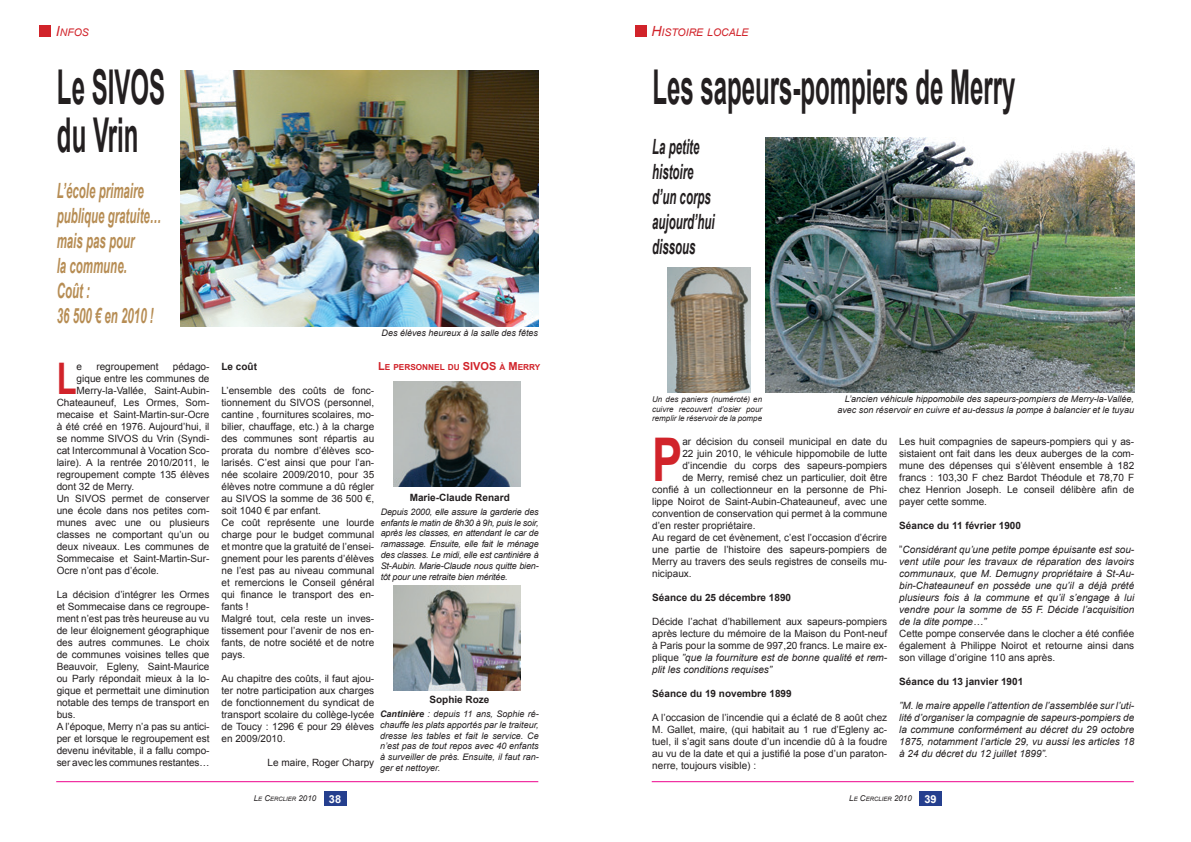
<style>
.page{position:relative;width:1191px;height:842px;background:#fff}
.page>*{position:absolute;margin:0;border:0;box-sizing:border-box;transform-origin:0 0}
.t1{font:700 60.3px "Arial";color:#d1232a;scale:.75 1}
.t2{font:700 48px/48px "Arial";color:#231f20;scale:.5 1}
.t3{font:700 43.5px "Arial";color:#d1232a;scale:.75 1}
.t4{font:italic 700 21px/25px "Arial Narrow";color:#b78d54;scale:.67 1}
.t5{font:italic 700 21px/25px "Arial Narrow";color:#231f20;scale:.67 1}
.t6{font:italic 10.5px "Arial";color:#d1232a}
.t7{font:10px/12px "Arial";color:#231f20;text-align:justify}
.t8{font:italic 10px/12px "Arial";color:#231f20;text-align:justify}
.t9{font:700 10px "Arial";color:#231f20}
.t10{font:italic 9px/10.8px "Arial";color:#231f20;text-align:justify}
.t11{font:700 8.2px "Arial";color:#d1232a}
.t12{font:italic 8px/9.6px "Arial";color:#231f20;text-align:justify}
.t13{font:italic 6px "Arial";color:#231f20}
.s1{font-size:14px}
.s2{font-size:11px}
.s3{font-weight:700}
.s4{font-style:italic}
.s5{font-style:normal}
.s6{font-size:8px}
.s7{font-weight:700;font-style:normal;font-size:11px;color:#fff}
</style>
<div class="page">
<div style="left:324px;top:791px;width:22px;height:15px;background:#253f8e"></div>
<hr style="left:56px;top:781px;width:482px;height:1px;background:#ed028c">
<div style="left:919px;top:791px;width:23px;height:15px;background:#253f8e"></div>
<hr style="left:651px;top:781px;width:482px;height:1px;background:#ed028c">
<div style="left:39px;top:26px;width:12px;height:11px;background:#d1232a"></div>
<img style="left:181px;top:71px;width:358px;height:255px">
<img style="left:393px;top:382px;width:128px;height:105px">
<img style="left:393px;top:586px;width:128px;height:104px">
<img style="left:765px;top:137px;width:369px;height:256px">
<div style="left:635px;top:26px;width:11px;height:11px;background:#d1232a"></div>
<img style="left:668px;top:268px;width:82px;height:124px">
<p class="t6" style="left:56px;top:25px;width:35px"><span class="s1">I</span>NFOS</p>
<h2 class="t2" style="left:57px;top:65px;width:218px">Le SIVOS du Vrin</h2>
<h3 class="t4" style="left:57px;top:177px;width:158px">L’école primaire publique gratuite… mais pas pour<br>la commune.<br>Coût :<br>36 500 € en 2010 !</h3>
<h3 class="t3" style="left:57px;top:350px;width:28px">L</h3>
<p class="t7" style="left:77px;top:360px;width:7px">e</p>
<p class="t7" style="left:96px;top:360px;width:64px">regroupement</p>
<p class="t7" style="left:173px;top:360px;width:38px">pédago-</p>
<p class="t7" style="left:77px;top:372px;width:134px">gique entre les communes de</p>
<p class="t7" style="left:77px;top:384px;width:134px">Merry-la-Vallée, Saint-Aubin-</p>
<p class="t7" style="left:57px;top:396px;width:154px">Chateauneuf, Les Ormes, Som-</p>
<p class="t7" style="left:57px;top:408px;width:154px">mecaise et Saint-Martin-sur-Ocre</p>
<p class="t7" style="left:57px;top:420px;width:154px">à été créé en 1976. Aujourd’hui, il</p>
<p class="t7" style="left:57px;top:432px;width:154px">se nomme SIVOS du Vrin (Syndi-</p>
<p class="t7" style="left:57px;top:444px;width:154px">cat Intercommunal à Vocation Sco-</p>
<p class="t7" style="left:57px;top:456px;width:154px">laire). A la rentrée 2010/2011, le</p>
<p class="t7" style="left:57px;top:468px;width:154px">regroupement compte 135 élèves</p>
<p class="t7" style="left:57px;top:480px;width:79px">dont 32 de Merry.</p>
<p class="t7" style="left:57px;top:492px;width:154px">Un SIVOS permet de conserver</p>
<p class="t7" style="left:57px;top:504px;width:154px">une école dans nos petites com-</p>
<p class="t7" style="left:57px;top:516px;width:154px">munes avec une ou plusieurs</p>
<p class="t7" style="left:57px;top:528px;width:154px">classes ne comportant qu’un ou</p>
<p class="t7" style="left:57px;top:540px;width:154px">deux niveaux. Les communes de</p>
<p class="t7" style="left:57px;top:552px;width:154px">Sommecaise et Saint-Martin-Sur-</p>
<p class="t7" style="left:57px;top:564px;width:104px">Ocre n’ont pas d’école.</p>
<p class="t7" style="left:57px;top:588px;width:154px;text-align:left">La décision d’intégrer les Ormes et Sommecaise dans ce regroupe&shy;ment n’est pas très heureuse au vu de leur éloignement géographique des autres communes. Le choix de communes voisines telles que<br>Beauvoir, Egleny, Saint-Maurice ou Parly répondait mieux à la lo&shy;gique et permettait une diminution notable des temps de transport en bus.<br>A l’époque, Merry n’a pas su antici&shy;per et lorsque le regroupement est devenu inévitable, il a fallu compo&shy;ser avec les communes restantes…</p>
<p class="t6" style="left:651px;top:25px;width:99px"><span class="s1">H</span>ISTOIRE LOCALE</p>
<h2 class="t2" style="left:652px;top:65px;width:727px">Les sapeurs-pompiers de Merry</h2>
<p class="t10" style="left:381px;top:328px;width:158px">Des élèves heureux à la salle des fêtes</p>
<p class="t11" style="left:378px;top:362px;width:164px"><span class="s2">L</span>E PERSONNEL DU <span class="s2">SIVOS</span> À <span class="s2">M</span>ERRY</p>
<p class="t9" style="left:221px;top:360px;width:37px">Le coût</p>
<p class="t7" style="left:221px;top:384px;width:154px;text-align:left">L’ensemble des coûts de fonc&shy;tionnement du SIVOS (personnel, cantine , fournitures scolaires, mo&shy;bilier, chauffage, etc.) à la charge des communes sont répartis au prorata du nombre d’élèves sco&shy;larisés. C’est ainsi que pour l’an&shy;née scolaire 2009/2010, pour 35 élèves notre commune a dû régler au SIVOS la somme de 36 500 €, soit 1040 € par enfant.<br>Ce coût représente une lourde charge pour le budget communal et montre que la gratuité de l’ensei&shy;gnement pour les parents d’élèves ne l’est pas au niveau communal et remercions le Conseil général qui finance le transport des en&shy;fants !<br>Malgré tout, cela reste un inves&shy;tissement pour l’avenir de nos en&shy;fants, de notre société et de notre pays.</p>
<p class="t7" style="left:221px;top:672px;width:154px">Au chapitre des coûts, il faut ajou&shy;ter notre participation aux charges de fonctionnement du syndicat de transport scolaire du collège-lycée de Toucy : 1296 € pour 29 élèves en 2009/2010.</p>
<p class="t7" style="left:267px;top:756px;width:108px">Le maire, Roger Charpy</p>
<p class="t9" style="left:410px;top:491px;width:102px">Marie-Claude Renard</p>
<p class="t10" style="left:381px;top:506px;width:159px">Depuis 2000, elle assure la garderie des enfants le matin de 8h30 à 9h, puis le soir, après les classes, en attendant le car de ramassage. Ensuite, elle fait le ménage des classes. Le midi, elle est cantinière à St-Aubin. Marie-Claude nous quitte bien&shy;tôt pour une retraite bien méritée.</p>
<p class="t9" style="left:429px;top:693px;width:62px">Sophie Roze</p>
<p class="t10" style="left:380px;top:708px;width:160px"><span class="s3">Cantinière</span> : depuis 11 ans, Sophie ré&shy;chauffe les plats apportés par le traiteur, dresse les tables et fait le service. Ce n’est pas de tout repos avec 40 enfants à surveiller de près. Ensuite, il faut ran&shy;ger et nettoyer.</p>
<h3 class="t5" style="left:652px;top:133px;width:95px">La petite histoire d’un corps aujourd’hui dissous</h3>
<p class="t12" style="left:652px;top:395px;width:111px">Un des paniers (numéroté) en cuivre recouvert d’osier pour remplir le réservoir de la pompe</p>
<p class="t10" style="left:837px;top:393px;width:298px;text-align:right">L’ancien véhicule hippomobile des sapeurs-pompiers de Merry-la-Vallée, avec son réservoir en cuivre et au-dessus la pompe à balancier et le tuyau</p>
<h1 class="t1" style="left:652px;top:420px;width:42px">P</h1>
<p class="t7" style="left:682px;top:435px;width:206px">ar décision du conseil municipal en date du</p>
<p class="t7" style="left:682px;top:447px;width:206px">22 juin 2010, le véhicule hippomobile de lutte</p>
<p class="t7" style="left:682px;top:459px;width:206px">d’incendie du corps des sapeurs-pompiers</p>
<p class="t7" style="left:682px;top:471px;width:206px">de Merry, remisé chez un particulier, doit être</p>
<p class="t7" style="left:652px;top:483px;width:236px">confié à un collectionneur en la personne de Phi-</p>
<p class="t7" style="left:652px;top:495px;width:236px">lippe Noirot de Saint-Aubin-Chateauneuf, avec une</p>
<p class="t7" style="left:652px;top:507px;width:236px">convention de conservation qui permet à la commune</p>
<p class="t7" style="left:652px;top:519px;width:105px">d’en rester propriétaire.</p>
<p class="t7" style="left:652px;top:531px;width:236px">Au regard de cet évènement, c’est l’occasion d’écrire</p>
<p class="t7" style="left:652px;top:543px;width:236px">une partie de l’histoire des sapeurs-pompiers de</p>
<p class="t7" style="left:652px;top:555px;width:236px">Merry au travers des seuls registres de conseils mu-</p>
<p class="t7" style="left:652px;top:567px;width:41px">nicipaux.</p>
<p class="t9" style="left:652px;top:590px;width:140px">Séance du 25 décembre 1890</p>
<p class="t7" style="left:652px;top:615px;width:236px">Décide l’achat d’habillement aux sapeurs-pompiers après lecture du mémoire de la Maison du Pont-neuf à Paris pour la somme de 997,20 francs. Le maire ex&shy;plique <span class="s4">”que la fourniture est de bonne qualité et rem&shy;plit les conditions requises”</span></p>
<p class="t9" style="left:652px;top:686px;width:141px">Séance du 19 novembre 1899</p>
<p class="t7" style="left:652px;top:711px;width:236px">A l’occasion de l’incendie qui a éclaté de 8 août chez M. Gallet, maire, (qui habitait au 1 rue d’Egleny ac&shy;tuel, il s’agit sans doute d’un incendie dû à la foudre au vu de la date et qui a justifié la pose d’un paraton&shy;nerre, toujours visible) :</p>
<p class="t7" style="left:899px;top:435px;width:236px">Les huit compagnies de sapeurs-pompiers qui y as&shy;sistaient ont fait dans les deux auberges de la com&shy;mune des dépenses qui s’élèvent ensemble à 182 francs : 103,30 F chez Bardot Théodule et 78,70 F chez Henrion Joseph. Le conseil délibère afin de payer cette somme.</p>
<p class="t9" style="left:899px;top:518px;width:123px">Séance du 11 février 1900</p>
<p class="t8" style="left:899px;top:543px;width:236px"><span class="s5">”</span>Considérant qu’une petite pompe épuisante est sou&shy;vent utile pour les travaux de réparation des lavoirs communaux, que M. Demugny propriétaire à St-Au&shy;bin-Chateauneuf en possède une qu’il a déjà prété plusieurs fois à la commune et qu’il s’engage à lui vendre pour la somme de 55 F. Décide l’acquisition de la dite pompe…”</p>
<p class="t7" style="left:899px;top:627px;width:236px">Cette pompe conservée dans le clocher a été confiée également à Philippe Noirot et retourne ainsi dans son village d’origine 110 ans après.</p>
<p class="t9" style="left:899px;top:674px;width:125px">Séance du 13 janvier 1901</p>
<p class="t8" style="left:899px;top:699px;width:236px">”M. le maire appelle l’attention de l’assemblée sur l’uti&shy;lité d’organiser la compagnie de sapeurs-pompiers de la commune conformément au décret du 29 octobre 1875, notamment l’article 29, vu aussi les articles 18 à 24 du décret du 12 juillet 1899”.</p>
<p class="t13" style="left:254px;top:795px;width:89px"><span class="s6">L</span>E <span class="s6">C</span>ERCLIER <span class="s6">2010</span> <span class="s7">38</span></p>
<p class="t13" style="left:849px;top:795px;width:89px"><span class="s6">L</span>E <span class="s6">C</span>ERCLIER <span class="s6">2010</span> <span class="s7">39</span></p>
</div>
